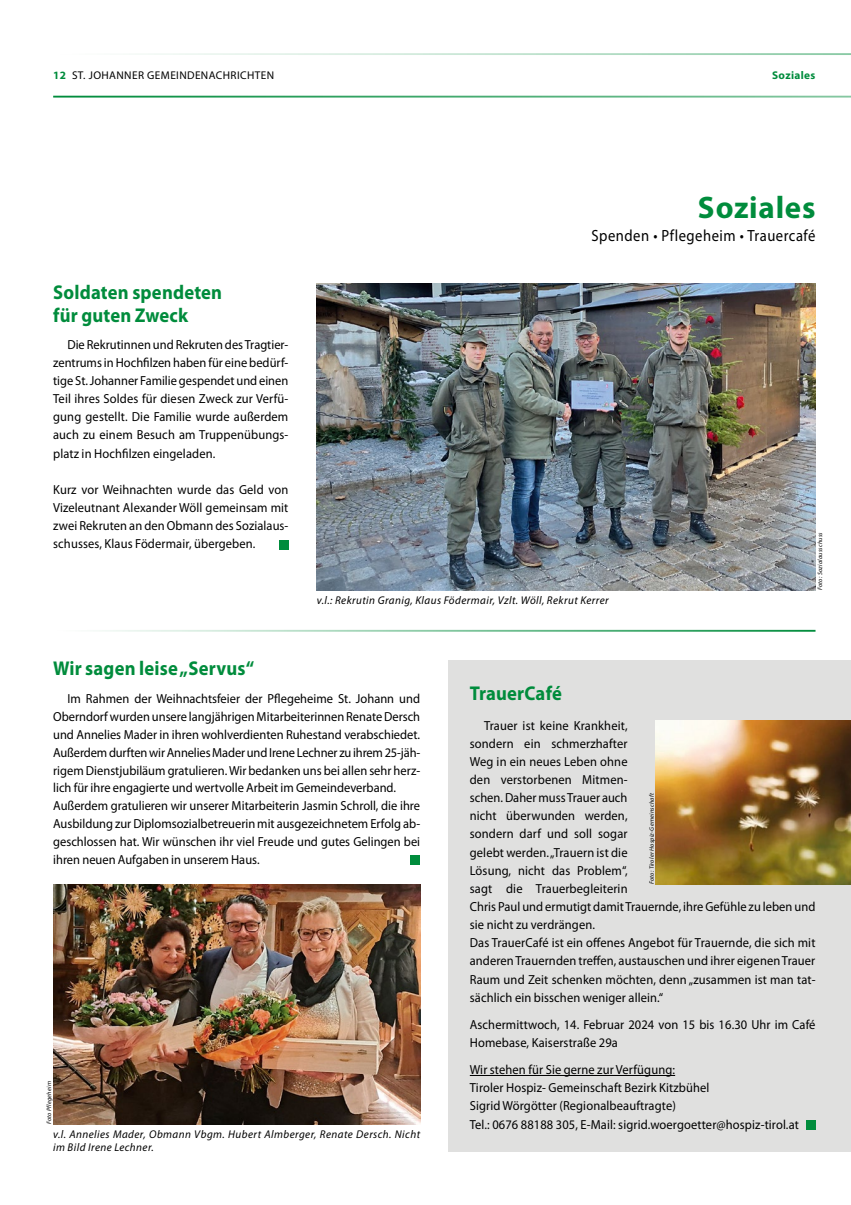
<style>
.page{position:relative;width:851px;height:1205px;background:#fff}
.page>*{position:absolute;margin:0;border:0;box-sizing:border-box;transform-origin:0 0}
.t1{font:700 31.25px "Myriad Pro";letter-spacing:.025em;color:#008c3c}
.t2{font:700 20px/23.1px "Myriad Pro";letter-spacing:.01em;color:#008c3c;scale:.93 1}
.t3{font:16.25px "Myriad Pro";letter-spacing:.035em;color:#000;scale:.9 1}
.t4{font:13.12px/18.1px "Myriad Pro";letter-spacing:.005em;color:#000;scale:.95 1}
.t5{font:italic 11.25px/13.1px "Myriad Pro";letter-spacing:.04em;color:#000}
.t6{font:11.25px "Myriad Pro";letter-spacing:.035em;color:#000}
.t7{font:700 11.25px "Myriad Pro";letter-spacing:.035em;color:#008c3c}
.t8{font:italic 6.25px "Myriad Pro";letter-spacing:.035em;color:#000}
.s1{font-weight:700;color:#008c3c}
</style>
<div class="page">
<hr style="left:53px;top:96px;width:797px;height:2px;background:#008c3c">
<hr style="left:53px;top:53px;width:797px;height:2px;background:#008c3c">
<hr style="left:53px;top:630px;width:762px;height:2px;background:#008c3c">
<img style="left:317px;top:283px;width:498px;height:307px">
<div style="left:279px;top:540px;width:9px;height:9px;background:#008c3c"></div>
<div style="left:410px;top:855px;width:10px;height:10px;background:#008c3c"></div>
<img style="left:53px;top:884px;width:367px;height:240px">
<div style="left:448px;top:660px;width:402px;height:492px;background:#e0e0df"></div>
<hr style="left:469px;top:1075px;width:206px;height:1px;background:#000">
<div style="left:805px;top:1120px;width:10px;height:10px;background:#008c3c"></div>
<img style="left:656px;top:720px;width:194px;height:164px">
<p class="t6" style="left:53px;top:69px;width:222px"><span class="s1">12</span> ST. JOHANNER GEMEINDENACHRICHTEN</p>
<p class="t7" style="left:771px;top:68px;width:45px">Soziales</p>
<h2 class="t2" style="left:53px;top:280px;width:183px">Soldaten spendeten für guten Zweck</h2>
<p class="t4" style="left:53px;top:335px;width:249px;text-align:justify;text-indent:14px">Die Rekrutinnen und Rekruten des Tragtier&shy;zentrums in Hochfilzen haben für eine bedürf&shy;tige St. Johanner Familie gespendet und einen Teil ihres Soldes für diesen Zweck zur Verfü&shy;gung gestellt. Die Familie wurde außerdem auch zu einem Besuch am Truppenübungs&shy;platz in Hochfilzen eingeladen.</p>
<p class="t4" style="left:53px;top:480px;width:249px;text-align:justify">Kurz vor Weihnachten wurde das Geld von Vizeleutnant Alexander Wöll gemeinsam mit zwei Rekruten an den Obmann des Sozialaus&shy;schusses, Klaus Födermair, übergeben.</p>
<h1 class="t1" style="left:697px;top:187px;width:119px">Soziales</h1>
<p class="t3" style="left:591px;top:225px;width:250px">Spenden • Pflegeheim • Trauercafé</p>
<p class="t5" style="left:317px;top:593px;width:293px">v.l.: Rekrutin Granig, Klaus Födermair, Vzlt. Wöll, Rekrut Kerrer</p>
<p class="t8" style="left:816px;top:590px;width:59px;rotate:-90deg">Foto: Sozialausschuss</p>
<h2 class="t2" style="left:53px;top:656px;width:217px">Wir sagen leise „Servus“</h2>
<p class="t4" style="left:53px;top:690px;width:388px;line-height:17.8px;text-indent:14px">Im Rahmen der Weihnachtsfeier der Pflegeheime St. Johann und Oberndorf wurden unsere langjährigen Mitarbeiterinnen Renate Dersch und Annelies Mader in ihren wohlverdienten Ruhestand verabschiedet.<br>Außerdem durften wir Annelies Mader und Irene Lechner zu ihrem 25-jäh&shy;rigem Dienstjubiläum gratulieren. Wir bedanken uns bei allen sehr herz&shy;lich für ihre engagierte und wertvolle Arbeit im Gemeindeverband.<br>Außerdem gratulieren wir unserer Mitarbeiterin Jasmin Schroll, die ihre Ausbildung zur Diplomsozialbetreuerin mit ausgezeichnetem Erfolg ab&shy;geschlossen hat. Wir wünschen ihr viel Freude und gutes Gelingen bei ihren neuen Aufgaben in unserem Haus.</p>
<p class="t8" style="left:45px;top:1124px;width:45px;rotate:-90deg">Foto Pflegeheim</p>
<p class="t5" style="left:53px;top:1127px;width:368px">v.l. Annelies Mader, Obmann Vbgm. Hubert Almberger, Renate Dersch. Nicht im Bild Irene Lechner.</p>
<h2 class="t2" style="left:469px;top:681px;width:100px">TrauerCafé</h2>
<p class="t4" style="left:469px;top:716px;width:365px;text-indent:14px">Trauer ist keine Krankheit,<br>sondern ein schmerzhafter<br>Weg in ein neues Leben ohne<br>den verstorbenen Mitmen-<br>schen. Daher muss Trauer auch<br>nicht überwunden werden,<br>sondern darf und soll sogar<br>gelebt werden. „Trauern ist die<br>Lösung, nicht das Problem“,<br>sagt die Trauerbegleiterin<br>Chris Paul und ermutigt damit Trauernde, ihre Gefühle zu leben und sie nicht zu verdrängen.<br>Das TrauerCafé ist ein offenes Angebot für Trauernde, die sich mit anderen Trauernden treffen, austauschen und ihrer eigenen Trauer Raum und Zeit schenken möchten, denn „zusammen ist man tat&shy;sächlich ein bisschen weniger allein.“</p>
<p class="t4" style="left:469px;top:1015px;width:365px">Aschermittwoch, 14. Februar 2024 von 15 bis 16.30 Uhr im Café<br>Homebase, Kaiserstraße 29a</p>
<p class="t4" style="left:469px;top:1060px;width:348px">Wir stehen für Sie gerne zur Verfügung:<br>Tiroler Hospiz- Gemeinschaft Bezirk Kitzbühel<br>Sigrid Wörgötter (Regionalbeauftragte)<br>Tel.: 0676 88188 305, E-Mail: sigrid.woergoetter@hospiz-tirol.at</p>
<p class="t8" style="left:647px;top:884px;width:93px;rotate:-90deg">Foto: Tiroler Hospiz-Gemeinschaft</p>
</div>
